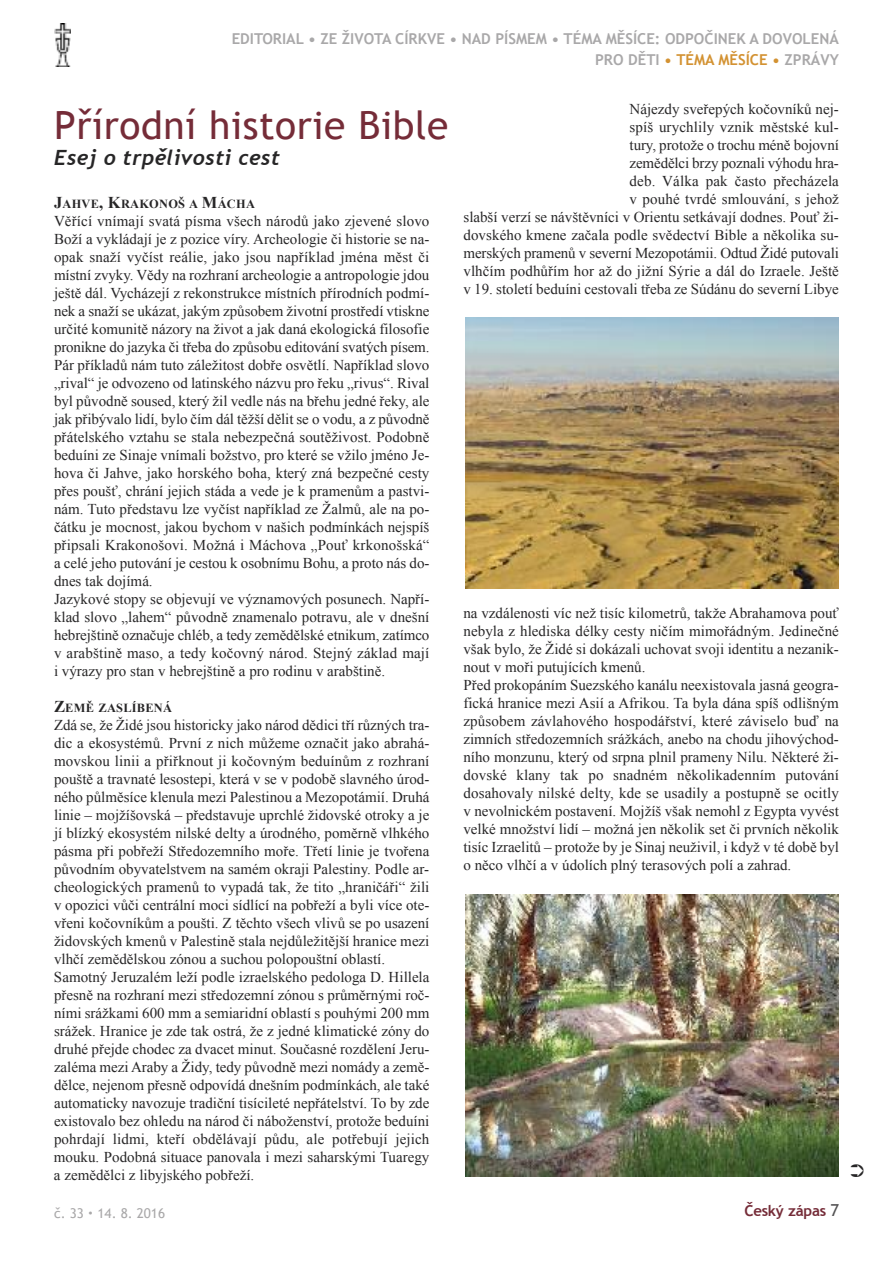
<style>
.page{position:relative;width:893px;height:1263px;background:#fff}
.page>*{position:absolute;margin:0;border:0;box-sizing:border-box;transform-origin:0 0}
.t1{font:39px "Trebuchet MS";letter-spacing:.015em;color:#752c38}
.t2{font:italic 700 21px "Trebuchet";letter-spacing:.015em;color:#272627}
.t3{font:15px/18px "Times New Roman";color:#272627}
.t4{font:700 15px/21px "Trebuchet MS";color:#a9a8a9;text-align:right}
.t5{font:700 15px "Trebuchet MS";letter-spacing:-.015em;color:#752c38}
.t6{font:13.5px "Trebuchet MS";color:#a9a8a9}
.t7{font:700 12.3px "Times New Roman";letter-spacing:.02em;color:#272627}
.s1{color:#d39232}
.s2{font-size:16.5px}
.s3{font-size:10.5px}
.s4{font-weight:400;font-size:16.5px;color:#525152}
</style>
<div class="page">
<img style="left:54px;top:23px;width:17px;height:44px">
<img style="left:465px;top:317px;width:374px;height:271px">
<img style="left:466px;top:894px;width:373px;height:282px">
<p class="t4" style="left:232px;top:28px;width:609px">EDITORIAL • ZE ŽIVOTA CÍRKVE • NAD PÍSMEM • TÉMA MĚSÍCE: ODPOČINEK A DOVOLENÁ<br>PRO DĚTI <span class="s1">• TÉMA MĚSÍCE •</span> ZPRÁVY</p>
<h1 class="t1" style="left:54px;top:103px;width:396px">Přírodní historie Bible</h1>
<h2 class="t2" style="left:54px;top:145px;width:228px">Esej o trpělivosti cest</h2>
<p class="t7" style="left:54px;top:197px;width:202px"><span class="s2">J</span>AHVE<span class="s2">, K</span>RAKONOŠ A <span class="s2">M</span>ÁCHA</p>
<p class="t3" style="left:54px;top:212px;width:377px">Věřící vnímají svatá písma všech národů jako zjevené slovo Boží a vykládají je z pozice víry. Archeologie či historie se na&shy;opak snaží vyčíst reálie, jako jsou například jména měst či místní zvyky. Vědy na rozhraní archeologie a antropologie jdou ještě dál. Vycházejí z rekonstrukce místních přírodních podmí&shy;nek a snaží se ukázat, jakým způsobem životní prostředí vtiskne určité komunitě názory na život a jak daná ekologická filosofie pronikne do jazyka či třeba do způsobu editování svatých písem.<br>Pár příkladů nám tuto záležitost dobře osvětlí. Například slovo „rival“ je odvozeno od latinského názvu pro řeku „rivus“. Rival byl původně soused, který žil vedle nás na břehu jedné řeky, ale jak přibývalo lidí, bylo čím dál těžší dělit se o vodu, a z původně přátelského vztahu se stala nebezpečná soutěživost. Podobně beduíni ze Sinaje vnímali božstvo, pro které se vžilo jméno Je&shy;hova či Jahve, jako horského boha, který zná bezpečné cesty přes poušť, chrání jejich stáda a vede je k pramenům a pastvi&shy;nám. Tuto představu lze vyčíst například ze Žalmů, ale na po&shy;čátku je mocnost, jakou bychom v našich podmínkách nejspíš připsali Krakonošovi. Možná i Máchova „Pouť krkonošská“ a celé jeho putování je cestou k osobnímu Bohu, a proto nás do&shy;dnes tak dojímá.<br>Jazykové stopy se objevují ve významových posunech. Napří&shy;klad slovo „lahem“ původně znamenalo potravu, ale v dnešní hebrejštině označuje chléb, a tedy zemědělské etnikum, zatímco v arabštině maso, a tedy kočovný národ. Stejný základ mají i výrazy pro stan v hebrejštině a pro rodinu v arabštině.</p>
<p class="t7" style="left:54px;top:701px;width:117px"><span class="s2">Z</span>EMĚ ZASLÍBENÁ</p>
<p class="t3" style="left:54px;top:716px;width:377px">Zdá se, že Židé jsou historicky jako národ dědici tří různých tra&shy;dic a ekosystémů. První z nich můžeme označit jako abrahá&shy;movskou linii a přiřknout ji kočovným beduínům z rozhraní pouště a travnaté lesostepi, která v se v podobě slavného úrod&shy;ného půlměsíce klenula mezi Palestinou a Mezopotámií. Druhá linie – mojžíšovská – představuje uprchlé židovské otroky a je jí blízký ekosystém nilské delty a úrodného, poměrně vlhkého pásma při pobřeží Středozemního moře. Třetí linie je tvořena původním obyvatelstvem na samém okraji Palestiny. Podle ar&shy;cheologických pramenů to vypadá tak, že tito „hraničáři“ žili v opozici vůči centrální moci sídlící na pobřeží a byli více ote&shy;vřeni kočovníkům a poušti. Z těchto všech vlivů se po usazení židovských kmenů v Palestině stala nejdůležitější hranice mezi vlhčí zemědělskou zónou a suchou polopouštní oblastí.<br>Samotný Jeruzalém leží podle izraelského pedologa D. Hillela přesně na rozhraní mezi středozemní zónou s průměrnými roč&shy;ními srážkami 600 mm a semiaridní oblastí s pouhými 200 mm srážek. Hranice je zde tak ostrá, že z jedné klimatické zóny do druhé přejde chodec za dvacet minut. Současné rozdělení Jeru&shy;zaléma mezi Araby a Židy, tedy původně mezi nomády a země&shy;dělce, nejenom přesně odpovídá dnešním podmínkách, ale také automaticky navozuje tradiční tisícileté nepřátelství. To by zde existovalo bez ohledu na národ či náboženství, protože beduíni pohrdají lidmi, kteří obdělávají půdu, ale potřebují jejich mouku. Podobná situace panovala i mezi saharskými Tuaregy a zemědělci z libyjského pobřeží.</p>
<p class="t3" style="left:463px;top:100px;width:377px;text-align:right">Nájezdy sveřepých kočovníků nej-<br>spíš urychlily vznik městské kul-<br>tury, protože o trochu méně bojovní<br>zemědělci brzy poznali výhodu hra-<br>deb. Válka pak často přecházela<br>v pouhé tvrdé smlouvání, s jehož<br>slabší verzí se návštěvníci v Orientu setkávají dodnes. Pouť ži&shy;dovského kmene začala podle svědectví Bible a několika su&shy;merských pramenů v severní Mezopotámii. Odtud Židé putovali vlhčím podhůřím hor až do jižní Sýrie a dál do Izraele. Ještě v 19. století beduíni cestovali třeba ze Súdánu do severní Libye</p>
<p class="t3" style="left:463px;top:604px;width:377px">na vzdálenosti víc než tisíc kilometrů, takže Abrahamova pouť nebyla z hlediska délky cesty ničím mimořádným. Jedinečné však bylo, že Židé si dokázali uchovat svoji identitu a nezanik&shy;nout v moři putujících kmenů.<br>Před prokopáním Suezského kanálu neexistovala jasná geogra&shy;fická hranice mezi Asií a Afrikou. Ta byla dána spíš odlišným způsobem závlahového hospodářství, které záviselo buď na zimních středozemních srážkách, anebo na chodu jihovýchod&shy;ního monzunu, který od srpna plnil prameny Nilu. Některé ži&shy;dovské klany tak po snadném několikadenním putování dosahovaly nilské delty, kde se usadily a postupně se ocitly v nevolnickém postavení. Mojžíš však nemohl z Egypta vyvést velké množství lidí – možná jen několik set či prvních několik tisíc Izraelitů – protože by je Sinaj neuživil, i když v té době byl o něco vlhčí a v údolích plný terasových polí a zahrad.</p>
<p class="t6" style="left:54px;top:1205px;width:113px">č. 33 <span class="s3">•</span> 14. 8. 2016</p>
<p class="t5" style="left:744px;top:1202px;width:96px">ČESKÝ ZÁPAS <span class="s4">7</span></p>
</div>
